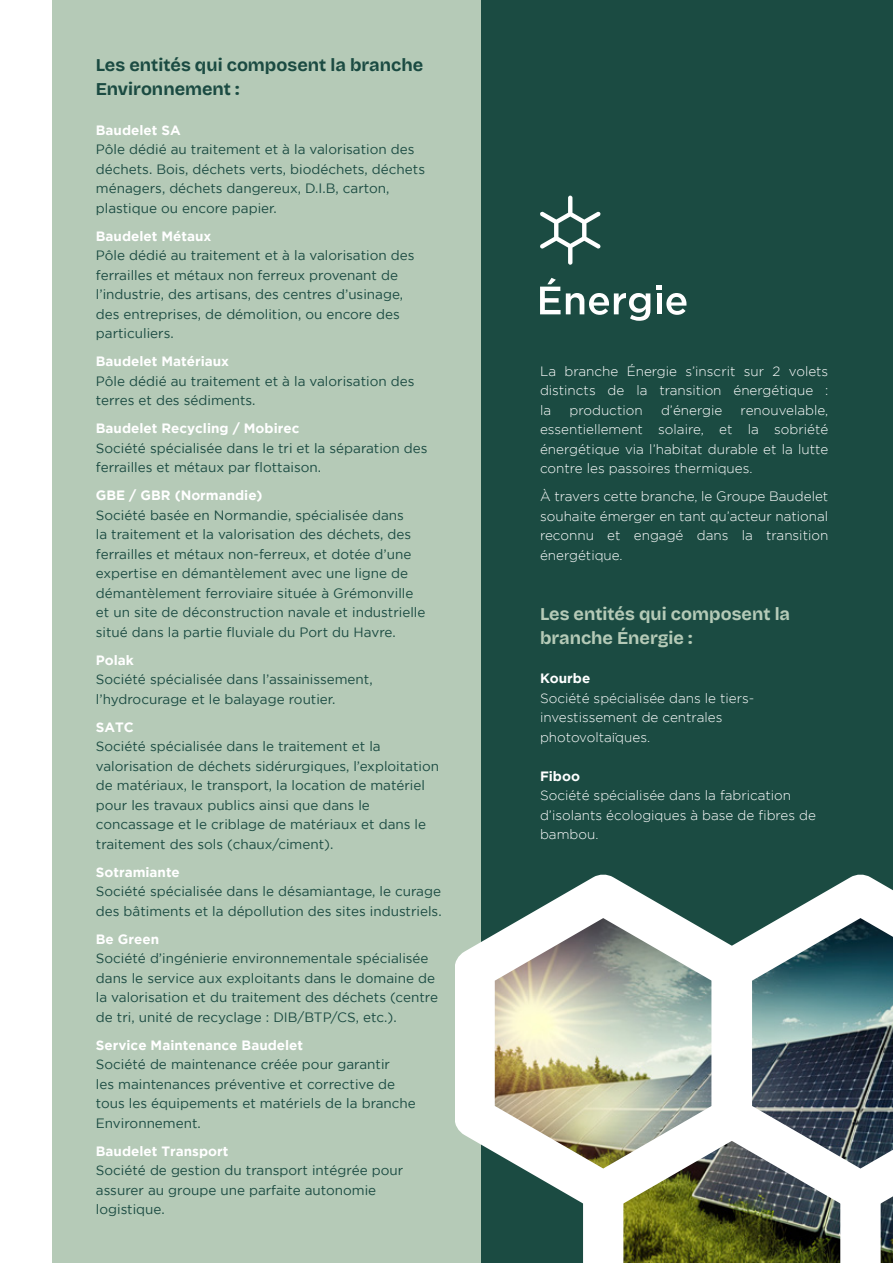
<style>
.page{position:relative;width:893px;height:1263px;background:#fff}
.page>*{position:absolute;margin:0;border:0;box-sizing:border-box;transform-origin:0 0}
.t1{font:700 18px/24px "Bricolage Grotesque";color:#1b4b42}
.t2{font:700 18px/24px "Bricolage Grotesque";color:#b5cab7}
.t3{font:13.5px/19.5px "Gotham";color:#1b4b42}
.t4{font:300 13.5px/19.5px "Gotham";color:#fff;text-align:justify}
.t5{font:700 13.5px "Gotham";color:#fff}
</style>
<div class="page">
<div style="left:385px;top:0;width:508px;height:1263px;background:#1b4b42"></div>
<div style="left:53px;top:0;width:427px;height:1263px;background:#b5cab7"></div>
<img style="left:480px;top:1212px;width:413px;height:51px">
<div style="left:840px;top:1212px;width:41px;height:51px;background:#fff"></div>
<div style="left:583px;top:1212px;width:40px;height:51px;background:#fff"></div>
<svg style="left:752px;top:874px;width:141px;height:338px;background:#73868c"></svg>
<img style="left:455px;top:874px;width:297px;height:338px">
<svg style="left:540px;top:196px;width:61px;height:69px"></svg>
<svg style="left:540px;top:278px;width:110px;height:43px"></svg>
<svg style="left:656px;top:286px;width:30px;height:29px"></svg>
<h1 class="t1" style="left:96px;top:52px;width:329px">Les entités qui composent la branche<br>Environnement :</h1>
<p class="t5" style="left:96px;top:122px;width:86px">Baudelet SA</p>
<p class="t3" style="left:96px;top:139px;width:331px">Pôle dédié au traitement et à la valorisation des déchets. Bois, déchets verts, biodéchets, déchets ménagers, déchets dangereux, D.I.B, carton, plastique ou encore papier.</p>
<p class="t5" style="left:96px;top:228px;width:117px">Baudelet Métaux</p>
<p class="t3" style="left:96px;top:245px;width:320px">Pôle dédié au traitement et à la valorisation des ferrailles et métaux non ferreux provenant de l’industrie, des artisans, des centres d’usinage, des entreprises, de démolition, ou encore des particuliers.</p>
<p class="t5" style="left:96px;top:354px;width:135px">Baudelet Matériaux</p>
<p class="t3" style="left:96px;top:371px;width:320px">Pôle dédié au traitement et à la valorisation des terres et des sédiments.</p>
<p class="t5" style="left:96px;top:420px;width:205px">Baudelet Recycling / Mobirec</p>
<p class="t3" style="left:96px;top:438px;width:333px">Société spécialisée dans le tri et la séparation des ferrailles et métaux par flottaison.</p>
<p class="t5" style="left:96px;top:487px;width:168px">GBE / GBR (Normandie)</p>
<p class="t3" style="left:96px;top:505px;width:331px">Société basée en Normandie, spécialisée dans<br>la traitement et la valorisation des déchets, des ferrailles et métaux non-ferreux, et dotée d’une expertise en démantèlement avec une ligne de démantèlement ferroviaire située à Grémonville et un site de déconstruction navale et industrielle situé dans la partie fluviale du Port du Havre.</p>
<p class="t5" style="left:96px;top:652px;width:40px">Polak</p>
<p class="t3" style="left:96px;top:669px;width:278px">Société spécialisée dans l’assainissement, l’hydrocurage et le balayage routier.</p>
<p class="t5" style="left:96px;top:719px;width:40px">SATC</p>
<p class="t3" style="left:96px;top:736px;width:345px">Société spécialisée dans le traitement et la valorisation de déchets sidérurgiques, l’exploitation de matériaux, le transport, la location de matériel pour les travaux publics ainsi que dans le concassage et le criblage de matériaux et dans le traitement des sols (chaux/ciment).</p>
<p class="t5" style="left:96px;top:864px;width:86px">Sotramiante</p>
<p class="t3" style="left:96px;top:881px;width:347px">Société spécialisée dans le désamiantage, le curage des bâtiments et la dépollution des sites industriels.</p>
<p class="t5" style="left:96px;top:931px;width:65px">Be Green</p>
<p class="t3" style="left:96px;top:948px;width:344px">Société d’ingénierie environnementale spécialisée dans le service aux exploitants dans le domaine de la valorisation et du traitement des déchets (centre de tri, unité de recyclage : DIB/BTP/CS, etc.).</p>
<p class="t5" style="left:96px;top:1037px;width:209px">Service Maintenance Baudelet</p>
<p class="t3" style="left:96px;top:1054px;width:322px">Société de maintenance créée pour garantir<br>les maintenances préventive et corrective de tous les équipements et matériels de la branche Environnement.</p>
<p class="t5" style="left:96px;top:1143px;width:134px">Baudelet Transport</p>
<p class="t3" style="left:96px;top:1160px;width:309px">Société de gestion du transport intégrée pour assurer au groupe une parfaite autonomie logistique.</p>
<p class="t4" style="left:540px;top:361px;width:290px">La branche Énergie s’inscrit sur 2 volets distincts de la transition énergétique : la</p>
<p class="t4" style="left:540px;top:400px;width:290px;text-indent:201px">renouvelable, essentiellement solaire, et la sobriété énergétique via l’habitat durable et la lutte contre les passoires thermiques.</p>
<p class="t4" style="left:540px;top:486px;width:290px">À travers cette branche, le Groupe Baudelet souhaite émerger en tant qu’acteur national reconnu et engagé dans la transition énergétique.</p>
<p class="t4" style="left:569px;top:400px;width:75px">production</p>
<p class="t4" style="left:661px;top:400px;width:63px">d’énergie</p>
<h1 class="t2" style="left:540px;top:601px;width:252px">Les entités qui composent la branche Énergie :</h1>
<p class="t5" style="left:540px;top:670px;width:52px">Kourbe</p>
<p class="t4" style="left:540px;top:688px;width:216px;text-align:left">Société spécialisée dans le tiers&shy;investissement de centrales photovoltaïques.</p>
<p class="t5" style="left:540px;top:768px;width:41px">Fiboo</p>
<p class="t4" style="left:540px;top:785px;width:278px;text-align:left">Société spécialisée dans la fabrication d’isolants écologiques à base de fibres de bambou.</p>
</div>
